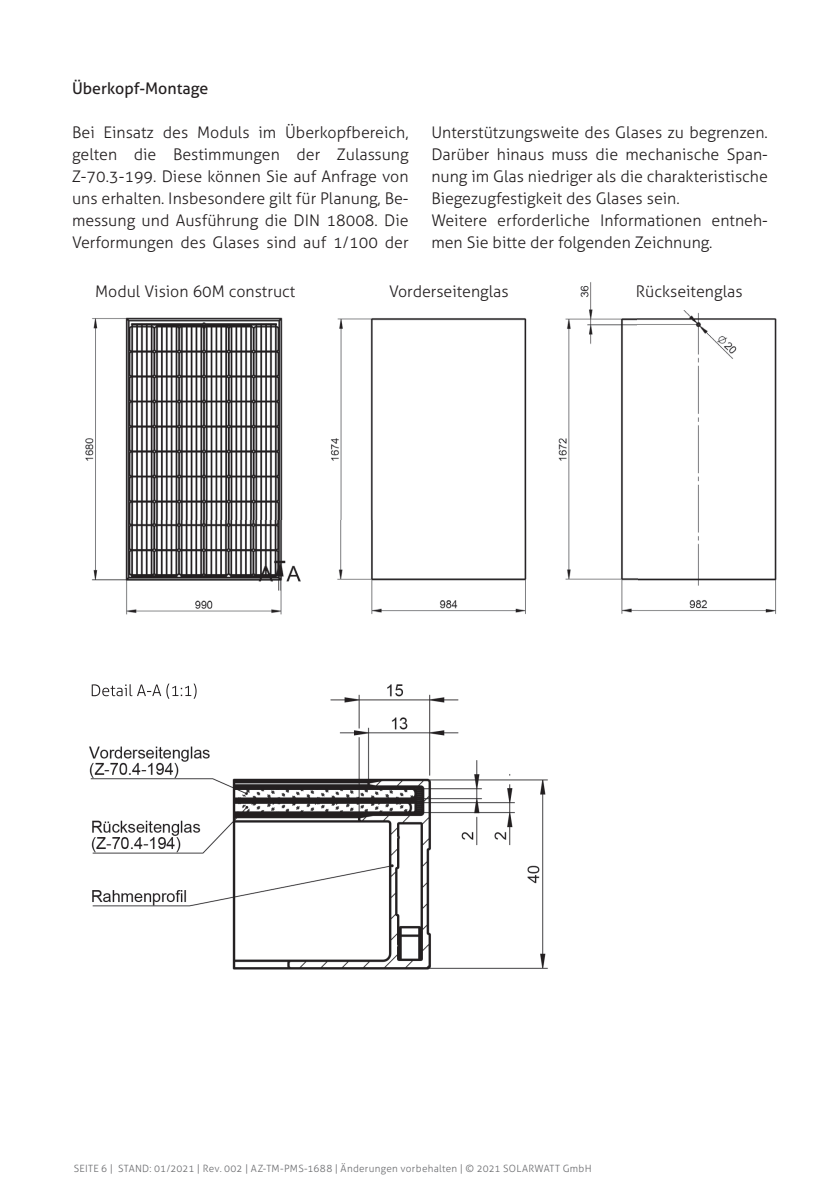
<style>
.page{position:relative;width:840px;height:1191px;background:#fff}
.page>*{position:absolute;margin:0;border:0;box-sizing:border-box;transform-origin:0 0}
.t1{font:300 16px/22px "Aller";color:#231f20;text-align:justify}
.t2{font:16px "Aller";color:#231f20}
.t3{font:300 10px "Aller";letter-spacing:.025em;color:#6c6d70}
</style>
<div class="page">
<img style="left:85px;top:282px;width:692px;height:333px">
<img style="left:89px;top:684px;width:459px;height:286px">
<img style="left:92px;top:683px;width:104px;height:15px">
<p class="t2" style="left:72px;top:79px;width:138px">Überkopf-Montage</p>
<p class="t1" style="left:72px;top:121px;width:338px">Bei Einsatz des Moduls im Überkopfbereich, gelten die Bestimmungen der Zulassung Z-70.3-199. Diese können Sie auf Anfrage von uns erhalten. Insbesondere gilt für Planung, Be&shy;messung und Ausführung die DIN 18008. Die Verformungen des Glases sind auf 1/100 der</p>
<p class="t1" style="left:431px;top:121px;width:338px;text-align:left">Unterstützungsweite des Glases zu begrenzen.<br>Darüber hinaus muss die mechanische Span&shy;nung im Glas niedriger als die charakteristische Biegezugfestigkeit des Glases sein.<br>Weitere erforderliche Informationen entneh&shy;men Sie bitte der folgenden Zeichnung.</p>
<p class="t1" style="left:95px;top:281px;width:201px">Modul Vision 60M construct</p>
<p class="t1" style="left:389px;top:281px;width:121px">Vorderseitenglas</p>
<p class="t1" style="left:635px;top:281px;width:108px">Rückseitenglas</p>
<p class="t3" style="left:74px;top:1162px;width:519px">SEITE 6 | STAND: 01/2021 | Rev. 002 | AZ-TM-PMS-1688 | Änderungen vorbehalten | © 2021 SOLARWATT GmbH</p>
</div>
